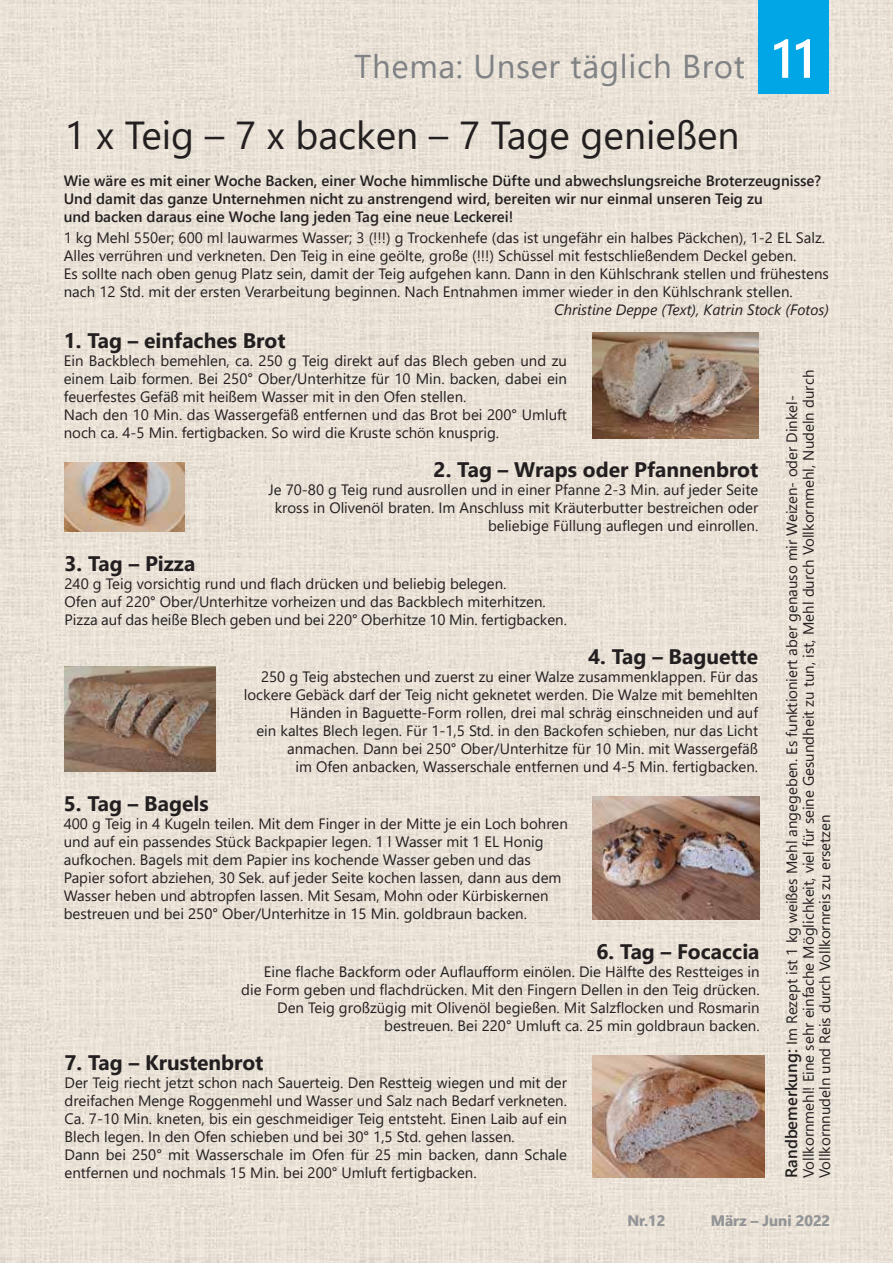
<style>
.page{position:relative;width:893px;height:1263px;background:#fff}
.page>*{position:absolute;margin:0;border:0;box-sizing:border-box;transform-origin:0 0}
.t1{font:600 54px "Segoe UI";color:#fff}
.PM_Fließtext_1__Absa{font:39px "Segoe UI";color:#231f20}
.t2{font:33px "Segoe UI";letter-spacing:.02em;color:#808285}
.PM_Fließtext_1__Absa-2{font:700 21px "Segoe UI";color:#231f20}
.PM_Fließtext_1__Absa-3{font:15px/18px "Segoe UI";color:#231f20}
.PM_Fließtext{font:15px/16.5px "Segoe UI";color:#231f20}
.PM_Fließtext_1__Absa-4{font:600 15px "Segoe UI";color:#231f20}
.PM_Fließtext_1__Absa-5{font:italic 15px "Segoe UI";color:#231f20}
.t3{font:700 15px "Segoe UI";color:#939598}
.s1{font-weight:600;font-size:16.5px}
</style>
<div class="page">
<img style="left:0;top:0;width:893px;height:1263px">
<div style="left:758px;top:0;width:71px;height:94px;background:#00a6e6"></div>
<img style="left:593px;top:333px;width:165px;height:105px">
<img style="left:65px;top:462px;width:120px;height:69px">
<img style="left:65px;top:667px;width:150px;height:105px">
<img style="left:593px;top:796px;width:167px;height:123px">
<img style="left:593px;top:1055px;width:171px;height:123px">
<p class="t1" style="left:772px;top:8px;width:45px">11</p>
<p class="t2" style="left:354px;top:35px;width:392px">Thema: Unser täglich Brot</p>
<p class="PM_Fließtext_1__Absa" style="left:65px;top:98px;width:677px">1 x Teig – 7 x backen – 7 Tage genießen</p>
<p class="PM_Fließtext_1__Absa-4" style="left:64px;top:166px;width:759px">Wie wäre es mit einer Woche Backen, einer Woche himmlische Düfte und abwechslungsreiche Broterzeugnisse?</p>
<p class="PM_Fließtext_1__Absa-4" style="left:64px;top:184px;width:700px">Und damit das ganze Unternehmen nicht zu anstrengend wird, bereiten wir nur einmal unseren Teig zu</p>
<p class="PM_Fließtext_1__Absa-4" style="left:64px;top:202px;width:451px">und backen daraus eine Woche lang jeden Tag eine neue Leckerei!</p>
<p class="PM_Fließtext_1__Absa-3" style="left:64px;top:227px;width:763px">1 kg Mehl 550er; 600 ml lauwarmes Wasser; 3 (!!!) g Trockenhefe (das ist ungefähr ein halbes Päckchen), 1-2 EL Salz.</p>
<p class="PM_Fließtext_1__Absa-3" style="left:64px;top:245px;width:734px">Alles verrühren und verkneten. Den Teig in eine geölte, große (!!!) Schüssel mit festschließendem Deckel geben.</p>
<p class="PM_Fließtext_1__Absa-3" style="left:64px;top:263px;width:767px">Es sollte nach oben genug Platz sein, damit der Teig aufgehen kann. Dann in den Kühlschrank stellen und frühestens nach 12 Std. mit der ersten Verarbeitung beginnen. Nach Entnahmen immer wieder in den Kühlschrank stellen.</p>
<p class="PM_Fließtext_1__Absa-5" style="left:554px;top:295px;width:276px">Christine Deppe (Text), Katrin Stock (Fotos)</p>
<p class="PM_Fließtext_1__Absa-2" style="left:64px;top:321px;width:223px">1. Tag – einfaches Brot</p>
<p class="PM_Fließtext_1__Absa-3" style="left:64px;top:350px;width:505px;text-align:justify">Ein Backblech bemehlen, ca. 250 g Teig direkt auf das Blech geben und zu einem Laib formen. Bei 250° Ober/Unterhitze für 10 Min. backen, dabei ein feuerfestes Gefäß mit heißem Wasser mit in den Ofen stellen.</p>
<p class="PM_Fließtext_1__Absa-3" style="left:64px;top:404px;width:505px">Nach den 10 Min. das Wassergefäß entfernen und das Brot bei 200° Umluft noch ca. 4-5 Min. fertigbacken. So wird die Kruste schön knusprig.</p>
<p class="PM_Fließtext" style="left:799px;top:1178px;width:809px;rotate:-90deg">Vollkornmehl! Eine sehr einfache Möglichkeit, viel für seine Gesundheit zu tun, ist, Mehl durch Vollkornmehl, Nudeln durch<br>Vollkornnudeln und Reis durch Vollkornreis zu ersetzen</p>
<p class="PM_Fließtext" style="left:782px;top:1178px;width:784px;rotate:-90deg"><span class="s1">Randbemerkung:</span> Im Rezept ist 1 kg weißes Mehl angegeben. Es funktioniert aber genauso mir Weizen- oder Dinkel-</p>
<p class="PM_Fließtext_1__Absa-2" style="left:434px;top:450px;width:326px">2. Tag – Wraps oder Pfannenbrot</p>
<p class="PM_Fließtext_1__Absa-3" style="left:268px;top:480px;width:491px">Je 70-80 g Teig rund ausrollen und in einer Pfanne 2-3 Min. auf jeder Seite</p>
<p class="PM_Fließtext_1__Absa-3" style="left:275px;top:498px;width:485px">kross in Olivenöl braten. Im Anschluss mit Kräuterbutter bestreichen oder</p>
<p class="PM_Fließtext_1__Absa-3" style="left:488px;top:516px;width:272px">beliebige Füllung auflegen und einrollen.</p>
<p class="PM_Fließtext_1__Absa-2" style="left:65px;top:543px;width:132px">3. Tag – Pizza</p>
<p class="PM_Fließtext_1__Absa-3" style="left:65px;top:573px;width:443px">240 g Teig vorsichtig rund und flach drücken und beliebig belegen.</p>
<p class="PM_Fließtext_1__Absa-3" style="left:65px;top:591px;width:483px">Ofen auf 220° Ober/Unterhitze vorheizen und das Backblech miterhitzen.</p>
<p class="PM_Fließtext_1__Absa-3" style="left:65px;top:609px;width:504px">Pizza auf das heiße Blech geben und bei 220° Oberhitze 10 Min. fertigbacken.</p>
<p class="PM_Fließtext_1__Absa-2" style="left:588px;top:637px;width:171px">4. Tag – Baguette</p>
<p class="PM_Fließtext_1__Absa-3" style="left:261px;top:666px;width:498px">250 g Teig abstechen und zuerst zu einer Walze zusammenklappen. Für das</p>
<p class="PM_Fließtext_1__Absa-3" style="left:244px;top:684px;width:516px">lockere Gebäck darf der Teig nicht geknetet werden. Die Walze mit bemehlten</p>
<p class="PM_Fließtext_1__Absa-3" style="left:290px;top:702px;width:470px">Händen in Baguette-Form rollen, drei mal schräg einschneiden und auf</p>
<p class="PM_Fließtext_1__Absa-3" style="left:256px;top:720px;width:503px">ein kaltes Blech legen. Für 1-1,5 Std. in den Backofen schieben, nur das Licht</p>
<p class="PM_Fließtext_1__Absa-3" style="left:287px;top:738px;width:472px;text-align:center">anmachen. Dann bei 250° Ober/Unterhitze für 10 Min. mit Wassergefäß im Ofen anbacken, Wasserschale entfernen und 4-5 Min. fertigbacken.</p>
<p class="PM_Fließtext_1__Absa-2" style="left:64px;top:784px;width:146px">5. Tag – Bagels</p>
<p class="PM_Fließtext_1__Absa-3" style="left:64px;top:814px;width:506px">400 g Teig in 4 Kugeln teilen. Mit dem Finger in der Mitte je ein Loch bohren</p>
<p class="PM_Fließtext_1__Absa-3" style="left:64px;top:832px;width:481px">und auf ein passendes Stück Backpapier legen. 1 l Wasser mit 1 EL Honig</p>
<p class="PM_Fließtext_1__Absa-3" style="left:64px;top:850px;width:469px">aufkochen. Bagels mit dem Papier ins kochende Wasser geben und das</p>
<p class="PM_Fließtext_1__Absa-3" style="left:64px;top:868px;width:499px">Papier sofort abziehen, 30 Sek. auf jeder Seite kochen lassen, dann aus dem<br>Wasser heben und abtropfen lassen. Mit Sesam, Mohn oder Kürbiskernen bestreuen und bei 250° Ober/Unterhitze in 15 Min. goldbraun backen.</p>
<p class="PM_Fließtext_1__Absa-2" style="left:597px;top:931px;width:165px">6. Tag – Focaccia</p>
<p class="PM_Fließtext_1__Absa-3" style="left:241px;top:961px;width:520px;text-align:right">Eine flache Backform oder Auflaufform einölen. Die Hälfte des Restteiges in die Form geben und flachdrücken. Mit den Fingern Dellen in den Teig drücken.</p>
<p class="PM_Fließtext_1__Absa-3" style="left:277px;top:997px;width:484px">Den Teig großzügig mit Olivenöl begießen. Mit Salzflocken und Rosmarin</p>
<p class="PM_Fließtext_1__Absa-3" style="left:384px;top:1015px;width:377px">bestreuen. Bei 220° Umluft ca. 25 min goldbraun backen.</p>
<p class="PM_Fließtext_1__Absa-2" style="left:65px;top:1043px;width:200px">7. Tag – Krustenbrot</p>
<p class="PM_Fließtext_1__Absa-3" style="left:65px;top:1072px;width:504px">Der Teig riecht jetzt schon nach Sauerteig. Den Restteig wiegen und mit der dreifachen Menge Roggenmehl und Wasser und Salz nach Bedarf verkneten.</p>
<p class="PM_Fließtext_1__Absa-3" style="left:65px;top:1108px;width:504px">Ca. 7-10 Min. kneten, bis ein geschmeidiger Teig entsteht. Einen Laib auf ein<br>Blech legen. In den Ofen schieben und bei 30° 1,5 Std. gehen lassen.</p>
<p class="PM_Fließtext_1__Absa-3" style="left:65px;top:1144px;width:504px">Dann bei 250° mit Wasserschale im Ofen für 25 min backen, dann Schale entfernen und nochmals 15 Min. bei 200° Umluft fertigbacken.</p>
<p class="t3" style="left:627px;top:1206px;width:39px">Nr.12</p>
<p class="t3" style="left:711px;top:1206px;width:121px">März – Juni 2022</p>
</div>
